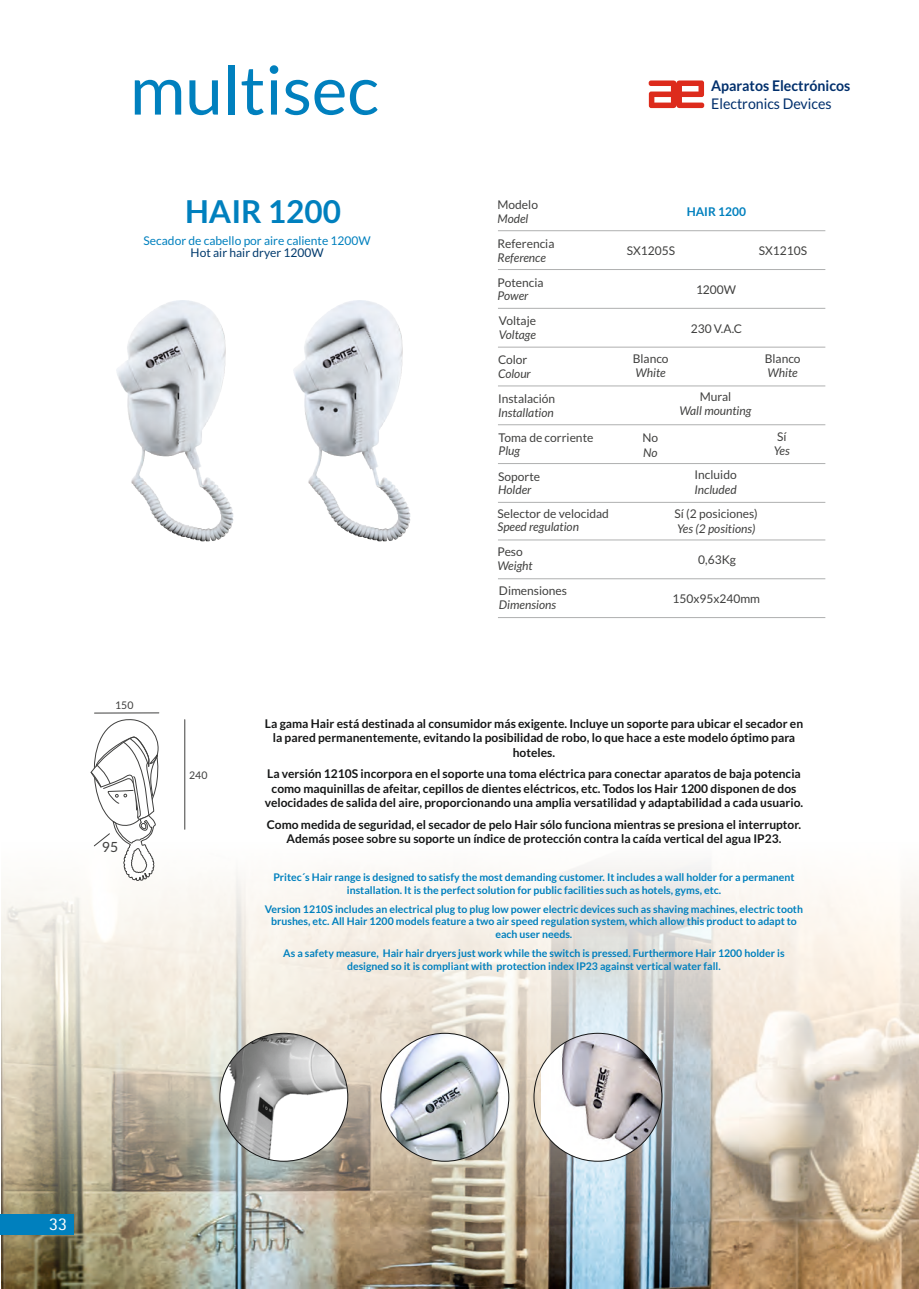
<style>
.page{position:relative;width:919px;height:1289px;background:#fff}
.page>*{position:absolute;margin:0;border:0;box-sizing:border-box;transform-origin:0 0}
.t1{font:67.5px "Lato";color:#0080be}
.t2{font:700 31.5px "Lato";color:#0080be}
.t3{font:18px "Rotis Sans Serif Std";color:#fff}
.t4{font:700 14.7px "Lato";color:#002f6c;scale:.96 1}
.t5{font:14.7px "Lato";color:#002f6c;scale:.96 1}
.t6{font:13.95px "Lato";color:#40403f}
.t7{font:700 12px/14.4px "Lato";color:#151616;text-align:center}
.t8{font:12px "Lato";color:#40403f}
.t9{font:italic 12px "Lato";color:#40403f}
.t10{font:12px "Lato";color:#0080be}
.t11{font:12px "Lato";color:#003a6d}
.t12{font:700 12px "Lato";color:#0080be}
.t13{font:700 10.5px/12.6px "Lato";color:#0080be;text-align:center}
.t14{font:10.5px "Lato";color:#40403f}
</style>
<div class="page">
<img style="left:2px;top:712px;width:916px;height:576px">
<img style="left:116px;top:300px;width:117px;height:241px">
<img style="left:293px;top:300px;width:117px;height:241px">
<hr style="left:498px;top:230px;width:327px;height:1px;background:#afb0b0">
<hr style="left:498px;top:269px;width:327px;height:1px;background:#afb0b0">
<hr style="left:498px;top:385px;width:327px;height:1px;background:#afb0b0">
<hr style="left:498px;top:424px;width:327px;height:1px;background:#afb0b0">
<hr style="left:498px;top:463px;width:327px;height:1px;background:#afb0b0">
<hr style="left:498px;top:347px;width:327px;height:1px;background:#afb0b0">
<hr style="left:498px;top:502px;width:327px;height:1px;background:#afb0b0">
<hr style="left:498px;top:308px;width:327px;height:1px;background:#afb0b0">
<hr style="left:498px;top:539px;width:327px;height:1px;background:#afb0b0">
<hr style="left:498px;top:578px;width:327px;height:1px;background:#afb0b0">
<hr style="left:498px;top:617px;width:327px;height:1px;background:#afb0b0">
<hr style="left:184px;top:719px;width:1px;height:110px;background:#40403f">
<hr style="left:94px;top:712px;width:65px;height:1px;background:#40403f">
<svg style="left:79px;top:713px;width:85px;height:188px"></svg>
<img style="left:542px;top:1033px;width:120px;height:128px">
<img style="left:220px;top:1033px;width:128px;height:128px;border-radius:50%">
<img style="left:381px;top:1033px;width:127px;height:128px;border-radius:50%">
<svg style="left:648px;top:80px;width:57px;height:28px"></svg>
<div style="left:0;top:1213px;width:73px;height:21px;background:#0080be"></div>
<h1 class="t1" style="left:130px;top:60px;width:250px">multisec</h1>
<h2 class="t2" style="left:185px;top:198px;width:157px">HAIR 1200</h2>
<p class="t10" style="left:144px;top:236px;width:228px">Secador de cabello por aire caliente 1200W</p>
<p class="t11" style="left:191px;top:247px;width:135px">Hot air hair dryer 1200W</p>
<p class="t14" style="left:115px;top:700px;width:20px">150</p>
<p class="t4" style="left:711px;top:79px;width:146px">Aparatos Electrónicos</p>
<p class="t5" style="left:711px;top:97px;width:127px">Electronics Devices</p>
<p class="t8" style="left:497px;top:199px;width:42px">Modelo</p>
<p class="t9" style="left:497px;top:213px;width:32px">Model</p>
<p class="t8" style="left:497px;top:238px;width:58px">Referencia</p>
<p class="t9" style="left:497px;top:252px;width:50px">Reference</p>
<p class="t8" style="left:497px;top:277px;width:48px">Potencia</p>
<p class="t9" style="left:497px;top:290px;width:32px">Power</p>
<p class="t8" style="left:499px;top:315px;width:39px">Voltaje</p>
<p class="t9" style="left:499px;top:329px;width:39px">Voltage</p>
<p class="t8" style="left:498px;top:354px;width:31px">Color</p>
<p class="t9" style="left:498px;top:368px;width:34px">Colour</p>
<p class="t8" style="left:498px;top:393px;width:59px">Instalación</p>
<p class="t9" style="left:498px;top:407px;width:57px">Installation</p>
<p class="t8" style="left:498px;top:432px;width:96px">Toma de corriente</p>
<p class="t9" style="left:498px;top:445px;width:23px">Plug</p>
<p class="t8" style="left:498px;top:471px;width:43px">Soporte</p>
<p class="t9" style="left:498px;top:484px;width:35px">Holder</p>
<p class="t8" style="left:497px;top:508px;width:113px">Selector de velocidad</p>
<p class="t9" style="left:497px;top:521px;width:83px">Speed regulation</p>
<p class="t8" style="left:497px;top:547px;width:27px">Peso</p>
<p class="t9" style="left:497px;top:560px;width:37px">Weight</p>
<p class="t8" style="left:499px;top:585px;width:70px">Dimensiones</p>
<p class="t9" style="left:499px;top:599px;width:59px">Dimensions</p>
<p class="t12" style="left:686px;top:206px;width:61px">HAIR 1200</p>
<p class="t8" style="left:626px;top:245px;width:50px">SX1205S</p>
<p class="t8" style="left:758px;top:245px;width:50px">SX1210S</p>
<p class="t8" style="left:632px;top:353px;width:37px">Blanco</p>
<p class="t9" style="left:635px;top:367px;width:32px">White</p>
<p class="t8" style="left:642px;top:432px;width:17px">No</p>
<p class="t9" style="left:643px;top:447px;width:16px">No</p>
<p class="t8" style="left:696px;top:284px;width:42px">1200W</p>
<p class="t8" style="left:690px;top:323px;width:53px">230 V.A.C</p>
<p class="t8" style="left:699px;top:391px;width:33px">Mural</p>
<p class="t9" style="left:679px;top:406px;width:73px">Wall mounting</p>
<p class="t8" style="left:764px;top:353px;width:37px">Blanco</p>
<p class="t9" style="left:767px;top:367px;width:32px">White</p>
<p class="t8" style="left:777px;top:431px;width:11px">Sí</p>
<p class="t9" style="left:773px;top:445px;width:18px">Yes</p>
<p class="t8" style="left:694px;top:469px;width:44px">Incluido</p>
<p class="t9" style="left:694px;top:484px;width:44px">Included</p>
<p class="t8" style="left:674px;top:508px;width:85px">Sí (2 posiciones)</p>
<p class="t9" style="left:677px;top:523px;width:80px">Yes (2 positions)</p>
<p class="t8" style="left:698px;top:554px;width:39px">0,63Kg</p>
<p class="t8" style="left:672px;top:593px;width:89px">150x95x240mm</p>
<p class="t6" style="left:102px;top:841px;width:18px">95</p>
<p class="t14" style="left:189px;top:770px;width:20px">240</p>
<p class="t7" style="left:265px;top:717px;width:540px">La gama Hair está destinada al consumidor más exigente. Incluye un soporte para ubicar el secador en la pared permanentemente, evitando la posibilidad de robo, lo que hace a este modelo óptimo para hoteles.</p>
<p class="t7" style="left:265px;top:767px;width:539px">La versión 1210S incorpora en el soporte una toma eléctrica para conectar aparatos de baja potencia como maquinillas de afeitar, cepillos de dientes eléctricos, etc. Todos los Hair 1200 disponen de dos velocidades de salida del aire, proporcionando una amplia versatilidad y adaptabilidad a cada usuario.</p>
<p class="t7" style="left:267px;top:817px;width:535px">Como medida de seguridad, el secador de pelo Hair sólo funciona mientras se presiona el interruptor.<br>Además posee sobre su soporte un índice de protección contra la caída vertical del agua IP23.</p>
<p class="t13" style="left:273px;top:871px;width:522px">Pritec´s Hair range is designed to satisfy the most demanding customer. It includes a wall holder for a permanent installation. It is the perfect solution for public facilities such as hotels, gyms, etc.</p>
<p class="t13" style="left:265px;top:903px;width:539px">Version 1210S includes an electrical plug to plug low power electric devices such as shaving machines, electric tooth brushes, etc. All Hair 1200 models feature a two air speed regulation system, which allow this product to adapt to each user needs.</p>
<p class="t13" style="left:283px;top:947px;width:503px">As a safety measure, Hair hair dryers just work while the switch is pressed. Furthermore Hair 1200 holder is designed so it is compliant with protection index IP23 against vertical water fall.</p>
<h3 class="t3" style="left:49px;top:1217px;width:19px">33</h3>
</div>
